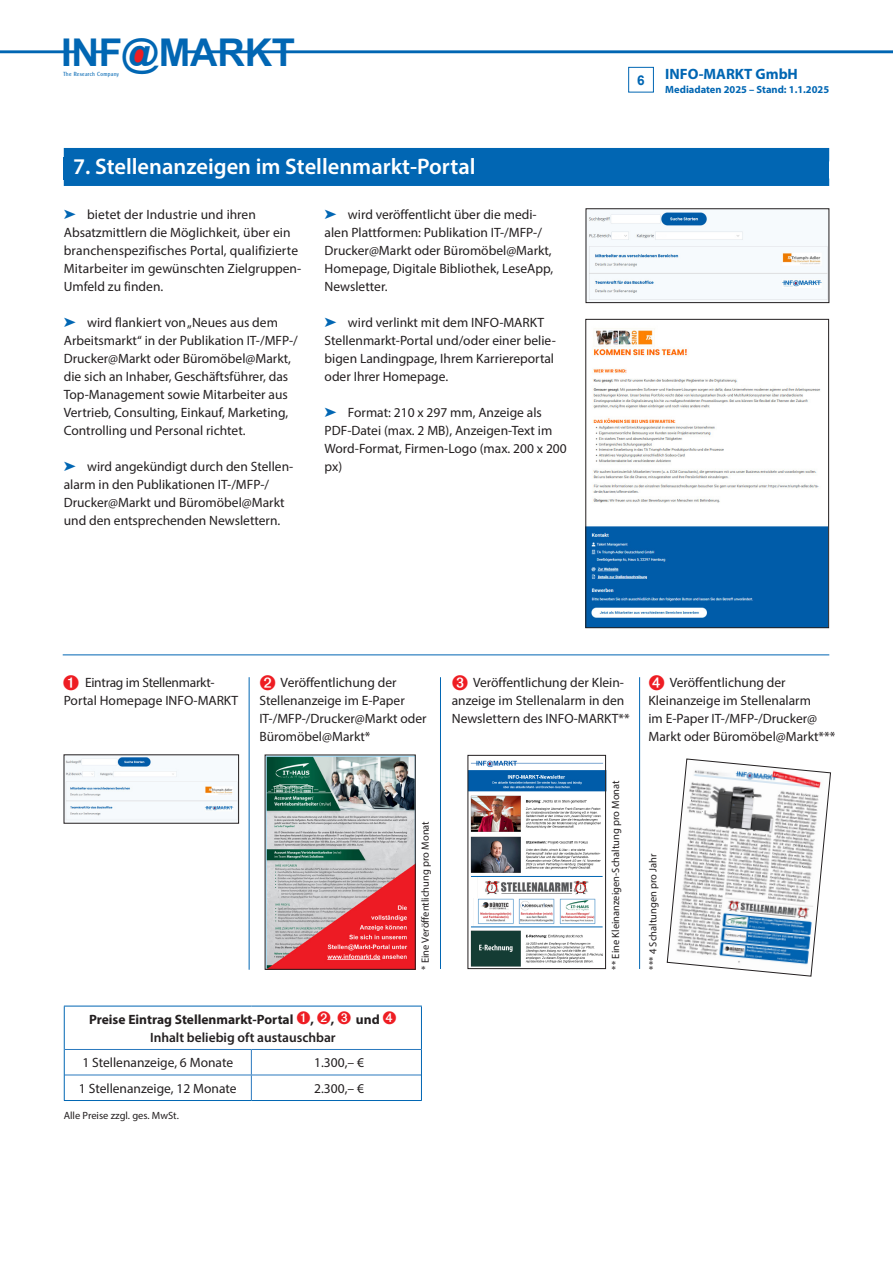
<style>
.page{position:relative;width:893px;height:1263px;background:#fff}
.page>*{position:absolute;margin:0;border:0;box-sizing:border-box;transform-origin:0 0}
.t1{font:700 38.4px "Arial";letter-spacing:-.005em;color:#0166b3}
.t2{font:600 22.5px "Myriad Pro";color:#fff}
.t3{font:700 15px "Myriad Pro";color:#0166b3}
.t4{font:13.5px/18px "Myriad Pro";color:#231f20}
.t5{font:700 13.5px/18px "Myriad Pro";color:#231f20;text-align:center}
.t6{font:700 13.5px "Arial";color:#0166b3}
.t7{font:10.5px "Myriad Pro";color:#231f20}
.t8{font:700 10.5px "Myriad Pro";color:#0166b3}
.t9{font:5.7px "Cleargothic";letter-spacing:.06em;color:#0166b3;scale:.9 1}
.s1{font-size:38.25px}
.s2{color:#0166b3}
.s3{color:#ee1d23}
.s4{font-weight:600}
</style>
<div class="page">
<div style="left:628px;top:67px;width:26px;height:25px;border:1px solid #0166b3"></div>
<hr style="left:0;top:50px;width:76px;height:3px;background:#0166b3">
<svg style="left:185px;top:50px;width:13px;height:3px"></svg>
<hr style="left:92px;top:50px;width:14px;height:3px;background:#0166b3">
<hr style="left:208px;top:50px;width:16px;height:3px;background:#0166b3">
<hr style="left:235px;top:50px;width:16px;height:3px;background:#0166b3">
<hr style="left:261px;top:50px;width:632px;height:3px;background:#0166b3">
<svg style="left:131px;top:47px;width:15px;height:18px"></svg>
<div style="left:64px;top:157px;width:765px;height:23px;background:#0166b3"></div>
<div style="left:64px;top:148px;width:765px;height:13px;background:#0166b3"></div>
<div style="left:64px;top:178px;width:765px;height:8px;background:#0166b3"></div>
<img style="left:588px;top:212px;width:239px;height:88px">
<div style="left:586px;top:208px;width:243px;height:95px;border:1px solid #231f20"></div>
<img style="left:587px;top:330px;width:240px;height:296px">
<div style="left:585px;top:319px;width:244px;height:309px;border:1px solid #231f20"></div>
<img style="left:267px;top:757px;width:147px;height:211px">
<div style="left:265px;top:755px;width:151px;height:215px;border:1px solid #231f20"></div>
<hr style="left:249px;top:677px;width:1px;height:293px;background:#0166b3">
<hr style="left:639px;top:677px;width:1px;height:292px;background:#0166b3">
<hr style="left:440px;top:677px;width:1px;height:292px;background:#0166b3">
<svg style="left:666px;top:758px;width:165px;height:219px"></svg>
<svg style="left:64px;top:1006px;width:358px;height:94px"></svg>
<hr style="left:64px;top:1100px;width:187px;height:1px;background:#0166b3">
<hr style="left:251px;top:1100px;width:171px;height:1px;background:#0166b3">
<img style="left:66px;top:757px;width:171px;height:64px">
<img style="left:470px;top:760px;width:134px;height:113px">
<div style="left:467px;top:753px;width:139px;height:128px;border:1px solid #fff"></div>
<div style="left:467px;top:876px;width:139px;height:24px;background:#fff"></div>
<img style="left:478px;top:880px;width:117px;height:19px">
<hr style="left:471px;top:876px;width:132px;height:1px;background:#0166b3">
<img style="left:477px;top:899px;width:119px;height:25px">
<img style="left:470px;top:930px;width:133px;height:37px">
<div style="left:467px;top:927px;width:139px;height:42px;border:1px solid #fff"></div>
<hr style="left:471px;top:926px;width:132px;height:1px;background:#0166b3">
<hr style="left:63px;top:654px;width:766px;height:1px;background:#0166b3">
<div style="left:468px;top:755px;width:138px;height:214px;border:1px solid #231f20"></div>
<h1 class="t1" style="left:61px;top:26px;width:236px">INF<span class="s1">@</span>MARKT</h1>
<p class="t9" style="left:64px;top:70px;width:63px">The Research Company</p>
<h2 class="t2" style="left:73px;top:152px;width:404px">7. Stellenanzeigen im Stellenmarkt-Portal</h2>
<p class="t4" style="left:64px;top:205px;width:239px"><span class="s2">➤</span> bietet der Industrie und ihren Absatzmittlern die Möglichkeit, über ein branchenspezifisches Portal, qualifizierte Mitarbeiter im gewünschten Zielgruppen-Umfeld zu finden.</p>
<p class="t4" style="left:64px;top:313px;width:236px"><span class="s2">➤</span> wird flankiert von „Neues aus dem Arbeitsmarkt“ in der Publikation IT-/MFP-/ Drucker@Markt oder Büromöbel@Markt, die sich an Inhaber, Geschäftsführer, das Top-Management sowie Mitarbeiter aus Vertrieb, Consulting, Einkauf, Marketing, Controlling und Personal richtet.</p>
<p class="t4" style="left:64px;top:457px;width:231px"><span class="s2">➤</span> wird angekündigt durch den Stellen&shy;alarm in den Publikationen IT-/MFP-/ Drucker@Markt und Büromöbel@Markt und den entsprechenden Newslettern.</p>
<p class="t4" style="left:325px;top:205px;width:230px"><span class="s2">➤</span> wird veröffentlicht über die medi&shy;alen Plattformen: Publikation IT-/MFP-/ Drucker@Markt oder Büromöbel@Markt, Homepage, Digitale Bibliothek, LeseApp, Newsletter.</p>
<p class="t4" style="left:325px;top:313px;width:233px"><span class="s2">➤</span> wird verlinkt mit dem INFO-MARKT Stellenmarkt-Portal und/oder einer belie&shy;bigen Landingpage, Ihrem Karriereportal oder Ihrer Homepage.</p>
<p class="t4" style="left:325px;top:403px;width:244px"><span class="s2">➤</span> Format: 210 x 297 mm, Anzeige als<br>PDF-Datei (max. 2 MB), Anzeigen-Text im<br>Word-Format, Firmen-Logo (max. 200 x 200 px)</p>
<p class="t6" style="left:637px;top:71px;width:9px">6</p>
<p class="t3" style="left:665px;top:65px;width:134px">INFO-MARKT GmbH</p>
<p class="t8" style="left:665px;top:82px;width:165px">Mediadaten 2025 – Stand: 1.1.2025</p>
<p class="t4" style="left:64px;top:673px;width:176px;text-align:center">Eintrag im Stellenmarkt-<br>Portal Homepage INFO-MARKT</p>
<p class="t4" style="left:259px;top:674px;width:169px;text-indent:21px">Veröffentlichung der<br>Stellenanzeige im E-Paper<br>IT-/MFP-/Drucker@Markt oder<br>Büromöbel@Markt*</p>
<p class="t4" style="left:452px;top:673px;width:179px;text-indent:21px">Veröffentlichung der Klein&shy;anzeige im Stellenalarm in den<br>Newslettern des INFO-MARKT**</p>
<p class="t7" style="left:419px;top:970px;width:150px;rotate:-90deg">* Eine Veröffentlichung pro Monat</p>
<p class="t7" style="left:609px;top:969px;width:191px;rotate:-90deg">** Eine Kleinanzeigen-Schaltung pro Monat</p>
<p class="t5" style="left:89px;top:1010px;width:309px">Preise Eintrag Stellenmarkt-Portal <span class="s3">➊</span>, <span class="s3">➋</span>, <span class="s3">➌</span> und <span class="s3">➍<br></span><span class="s4">Inhalt beliebig oft austauschbar</span></p>
<p class="t4" style="left:82px;top:1053px;width:152px">1 Stellenanzeige, 6 Monate</p>
<p class="t4" style="left:314px;top:1053px;width:51px">1.300,– €</p>
<p class="t4" style="left:79px;top:1079px;width:159px">1 Stellenanzeige, 12 Monate</p>
<p class="t4" style="left:314px;top:1079px;width:51px">2.300,– €</p>
<p class="t7" style="left:64px;top:1109px;width:117px">Alle Preise zzgl. ges. MwSt.</p>
<p class="t4" style="left:648px;top:674px;width:188px;text-indent:21px">Veröffentlichung der<br>Kleinanzeige im Stellenalarm<br>im E-Paper IT-/MFP-/Drucker@<br>Markt oder Büromöbel@Markt***</p>
<p class="t7" style="left:646px;top:969px;width:117px;rotate:-90deg">*** 4 Schaltungen pro Jahr</p>
</div>
